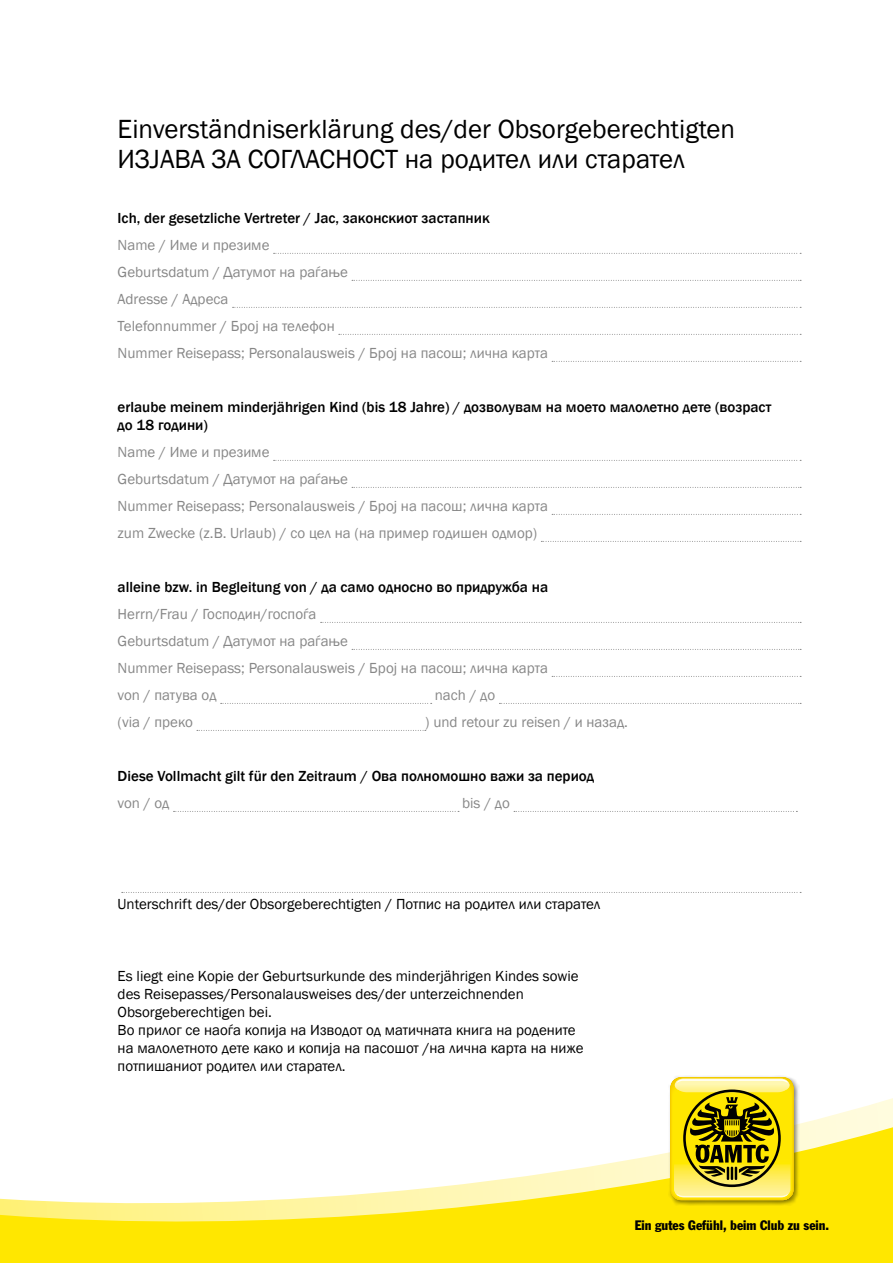
<style>
.page{position:relative;width:893px;height:1263px;background:#fff}
.page>*{position:absolute;margin:0;border:0;box-sizing:border-box;transform-origin:0 0}
.t1{font:27px/30px "Franklin Gothic";color:#000}
.t2{font:15px/27px "Franklin Gothic";color:#878787}
.t3{font:15px/18px "Franklin Gothic";color:#000}
.t4{font:500 15px/18px "Franklin Gothic";color:#000}
.t5{font:condensed 13.5px "Franklin Gothic";color:#000}
</style>
<div class="page">
<svg style="left:274px;top:253px;width:527px;height:1px"></svg>
<svg style="left:352px;top:280px;width:449px;height:1px"></svg>
<svg style="left:233px;top:307px;width:568px;height:1px"></svg>
<svg style="left:339px;top:334px;width:462px;height:1px"></svg>
<svg style="left:552px;top:361px;width:249px;height:1px"></svg>
<svg style="left:274px;top:460px;width:527px;height:1px"></svg>
<svg style="left:352px;top:487px;width:449px;height:1px"></svg>
<svg style="left:552px;top:514px;width:249px;height:1px"></svg>
<svg style="left:541px;top:541px;width:260px;height:1px"></svg>
<svg style="left:321px;top:622px;width:480px;height:1px"></svg>
<svg style="left:352px;top:649px;width:449px;height:1px"></svg>
<svg style="left:552px;top:676px;width:249px;height:1px"></svg>
<svg style="left:221px;top:703px;width:211px;height:1px"></svg>
<svg style="left:499px;top:703px;width:302px;height:1px"></svg>
<svg style="left:197px;top:730px;width:229px;height:1px"></svg>
<svg style="left:174px;top:811px;width:285px;height:1px"></svg>
<svg style="left:514px;top:811px;width:283px;height:1px"></svg>
<svg style="left:122px;top:892px;width:679px;height:1px"></svg>
<div style="left:0;top:1224px;width:893px;height:39px;background:#ffe700"></div>
<svg style="left:0;top:1098px;width:893px;height:126px"></svg>
<div style="left:668px;top:1075px;width:132px;height:131px;background:#000;opacity:.5"></div>
<svg style="left:670px;top:1077px;width:124px;height:123px;background:#c1b129"></svg>
<h1 class="t1" style="left:118px;top:115px;width:619px">Einverständniserklärung des/der Obsorgeberechtigten<br>ИЗЈАВА ЗА СОГЛАСНОСТ на родител или старател</h1>
<p class="t4" style="left:118px;top:209px;width:373px">Ich, der gesetzliche Vertreter / Јас, законскиот застапник</p>
<p class="t2" style="left:118px;top:232px;width:432px">Name / Име и презиме<br>Geburtsdatum / Датумот на раѓање<br>Adresse / Адреса<br>Telefonnummer / Број на телефон<br>Nummer Reisepass; Personalausweis / Број на пасош; лична карта</p>
<p class="t4" style="left:118px;top:398px;width:655px">erlaube meinem minderjährigen Kind (bis 18 Jahre) / дозволувам на моето малолетно дете (возраст до 18 години)</p>
<p class="t2" style="left:118px;top:439px;width:432px">Name / Име и презиме<br>Geburtsdatum / Датумот на раѓање<br>Nummer Reisepass; Personalausweis / Број на пасош; лична карта zum Zwecke (z.B. Urlaub) / со цел на (на пример годишен одмор)</p>
<p class="t4" style="left:118px;top:578px;width:432px">alleine bzw. in Begleitung von / да само односно во придружба на</p>
<p class="t2" style="left:118px;top:601px;width:432px">Herrn/Frau / Господин/госпоѓа<br>Geburtsdatum / Датумот на раѓање<br>Nummer Reisepass; Personalausweis / Број на пасош; лична карта von / патува од</p>
<p class="t2" style="left:435px;top:682px;width:62px">nach / до</p>
<p class="t2" style="left:118px;top:709px;width:77px">(via / преко</p>
<p class="t2" style="left:425px;top:709px;width:204px">) und retour zu reisen / и назад.</p>
<p class="t4" style="left:118px;top:767px;width:478px">Diese Vollmacht gilt für den Zeitraum / Ова полномошно важи за период</p>
<p class="t2" style="left:118px;top:790px;width:53px">von / од</p>
<p class="t2" style="left:462px;top:790px;width:49px">bis / до</p>
<p class="t3" style="left:118px;top:895px;width:484px">Unterschrift des/der Obsorgeberechtigten / Потпис на родител или старател</p>
<p class="t3" style="left:118px;top:967px;width:468px">Es liegt eine Kopie der Geburtsurkunde des minderjährigen Kindes sowie des Reisepasses/Personalausweises des/der unterzeichnenden Obsorgeberechtigen bei.<br>Во прилог се наоѓа копија на Изводот од матичната книга на родените на малолетното дете како и копија на пасошот /на лична карта на ниже потпишаниот родител или старател.</p>
<p class="t5" style="left:635px;top:1217px;width:196px">Ein gutes Gefühl, beim Club zu sein.</p>
</div>
